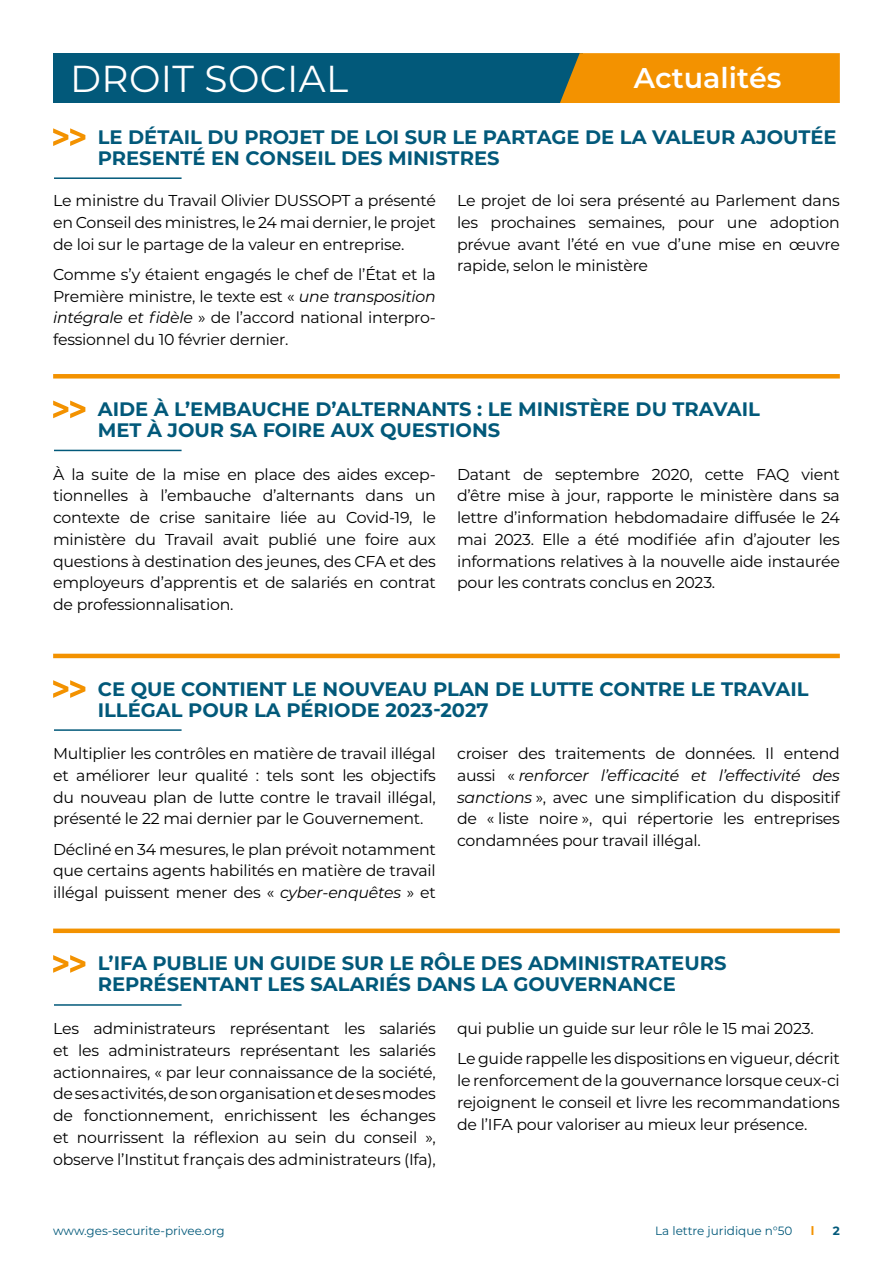
<style>
.page{position:relative;width:893px;height:1263px;background:#fff}
.page>*{position:absolute;margin:0;border:0;box-sizing:border-box;transform-origin:0 0}
.t1{font:37.5px "Montserrat";letter-spacing:.01em;color:#fff}
.t2{font:600 28.5px "Montserrat";color:#fff}
.t3{font:700 19.5px/21px "Montserrat";color:#02597a}
.t4{font:15.75px/21.8px "Montserrat";letter-spacing:-.015em;color:#000;text-align:justify}
.t5{font:12px "Montserrat";color:#02597a}
.t6{font:700 12px "Montserrat";color:#f39200}
.t7{font:700 12px "Montserrat";color:#02597a}
.s1{font-style:italic}
</style>
<div class="page">
<div style="left:53px;top:53px;width:530px;height:50px;background:#02597a"></div>
<div style="left:560px;top:53px;width:280px;height:50px;background:#f39200"></div>
<hr style="left:54px;top:177px;width:128px;height:2px;background:#02597a">
<svg style="left:53px;top:128px;width:32px;height:18px"></svg>
<hr style="left:53px;top:374px;width:787px;height:4px;background:#f39200">
<hr style="left:53px;top:654px;width:787px;height:4px;background:#f39200">
<div style="left:53px;top:928px;width:787px;height:5px;background:#f39200"></div>
<hr style="left:54px;top:450px;width:128px;height:1px;background:#02597a">
<hr style="left:54px;top:729px;width:128px;height:2px;background:#02597a">
<hr style="left:54px;top:1004px;width:128px;height:2px;background:#02597a">
<svg style="left:53px;top:401px;width:32px;height:17px"></svg>
<svg style="left:53px;top:680px;width:32px;height:18px"></svg>
<svg style="left:53px;top:955px;width:32px;height:18px"></svg>
<h1 class="t1" style="left:70px;top:53px;width:280px">DROIT SOCIAL</h1>
<h2 class="t2" style="left:634px;top:58px;width:149px">Actualités</h2>
<p class="t3" style="left:98px;top:125px;width:740px">LE DÉTAIL DU PROJET DE LOI SUR LE PARTAGE DE LA VALEUR AJOUTÉE<br>PRESENTÉ EN CONSEIL DES MINISTRES</p>
<p class="t4" style="left:53px;top:189px;width:384px">Le ministre du Travail Olivier DUSSOPT a présenté en Conseil des ministres, le 24 mai dernier, le projet de loi sur le partage de la valeur en entreprise.</p>
<p class="t4" style="left:53px;top:263px;width:384px">Comme s’y étaient engagés le chef de l’État et la Première ministre, le texte est « <span class="s1">une transposition intégrale et fidèle</span> » de l’accord national interpro&shy;fessionnel du 10 février dernier.</p>
<p class="t4" style="left:457px;top:189px;width:384px">Le projet de loi sera présenté au Parlement dans les prochaines semaines, pour une adoption prévue avant l’été en vue d’une mise en œuvre rapide, selon le ministère</p>
<p class="t3" style="left:98px;top:397px;width:664px">AIDE À L’EMBAUCHE D’ALTERNANTS : LE MINISTÈRE DU TRAVAIL<br>MET À JOUR SA FOIRE AUX QUESTIONS</p>
<p class="t4" style="left:53px;top:462px;width:384px">À la suite de la mise en place des aides excep&shy;tionnelles à l’embauche d’alternants dans un contexte de crise sanitaire liée au Covid-19, le ministère du Travail avait publié une foire aux questions à destination des jeunes, des CFA et des employeurs d’apprentis et de salariés en contrat de professionnalisation.</p>
<p class="t4" style="left:457px;top:462px;width:384px">Datant de septembre 2020, cette FAQ vient d’être mise à jour, rapporte le ministère dans sa lettre d’information hebdomadaire diffusée le 24 mai 2023. Elle a été modifiée afin d’ajouter les informations relatives à la nouvelle aide instaurée pour les contrats conclus en 2023.</p>
<p class="t3" style="left:98px;top:677px;width:712px">CE QUE CONTIENT LE NOUVEAU PLAN DE LUTTE CONTRE LE TRAVAIL<br>ILLÉGAL POUR LA PÉRIODE 2023-2027</p>
<p class="t4" style="left:53px;top:742px;width:384px">Multiplier les contrôles en matière de travail illégal et améliorer leur qualité : tels sont les objectifs du nouveau plan de lutte contre le travail illégal, présenté le 22 mai dernier par le Gouvernement.</p>
<p class="t4" style="left:53px;top:838px;width:384px">Décliné en 34 mesures, le plan prévoit notamment que certains agents habilités en matière de travail illégal puissent mener des « <span class="s1">cyber-enquêtes</span> » et</p>
<p class="t4" style="left:457px;top:742px;width:384px">croiser des traitements de données. Il entend aussi « <span class="s1">renforcer l’efficacité et l’effectivité des sanctions</span> », avec une simplification du dispositif de « liste noire », qui répertorie les entreprises condamnées pour travail illégal.</p>
<p class="t3" style="left:98px;top:952px;width:630px">L’IFA PUBLIE UN GUIDE SUR LE RÔLE DES ADMINISTRATEURS<br>REPRÉSENTANT LES SALARIÉS DANS LA GOUVERNANCE</p>
<p class="t4" style="left:53px;top:1017px;width:384px">Les administrateurs représentant les salariés et les administrateurs représentant les salariés actionnaires, « par leur connaissance de la société, de ses activités, de son organisation et de ses modes de fonctionnement, enrichissent les échanges et nourrissent la réflexion au sein du conseil », observe l’Institut français des administrateurs (Ifa),</p>
<p class="t4" style="left:457px;top:1013px;width:384px;line-height:30.3px">qui publie un guide sur leur rôle le 15 mai 2023.<br>Le guide rappelle les dispositions en vigueur, décrit</p>
<p class="t4" style="left:457px;top:1069px;width:384px">le renforcement de la gouvernance lorsque ceux-ci rejoignent le conseil et livre les recommandations de l’IFA pour valoriser au mieux leur présence.</p>
<p class="t5" style="left:53px;top:1222px;width:173px">www.ges-securite-privee.org</p>
<p class="t5" style="left:655px;top:1222px;width:139px">La lettre juridique n°50</p>
<p class="t6" style="left:811px;top:1222px;width:5px">l</p>
<p class="t7" style="left:833px;top:1222px;width:9px">2</p>
</div>
